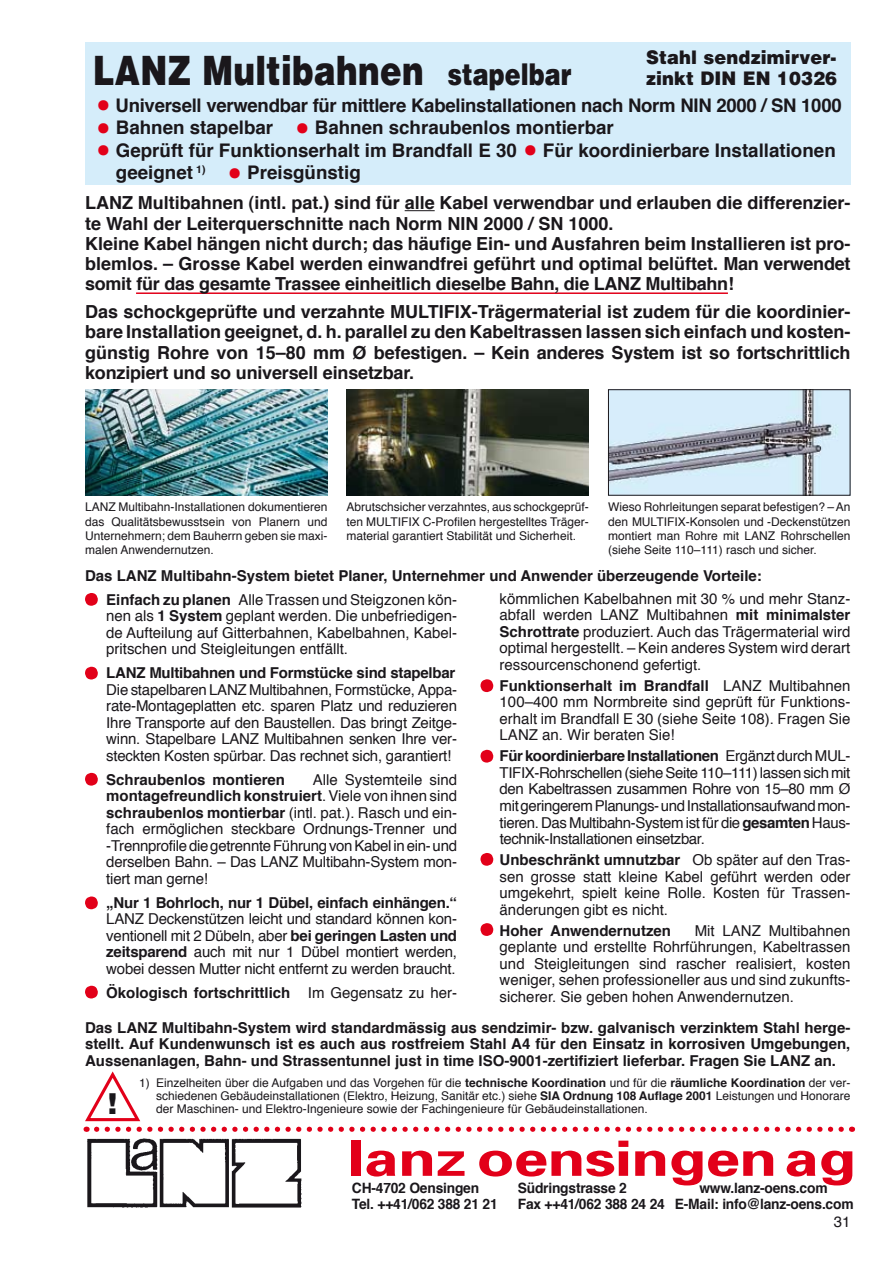
<style>
.page{position:relative;width:893px;height:1263px;background:#fff}
.page>*{position:absolute;margin:0;border:0;box-sizing:border-box;transform-origin:0 0}
.t1{font:700 48.75px "Univers";letter-spacing:-.015em;color:#e20019;scale:1.28 1}
.t2{font:900 40.5px "Helvetica";letter-spacing:.01em;color:#1a171b;scale:.8 1}
.t3{font:900 28.8px "Helvetica";color:#1a171b}
.t4{font:700 18.75px/22.5px "Helvetica";color:#1a171b}
.t5{font:900 18.75px/21px "Helvetica";letter-spacing:.01em;color:#1a171b;scale:.95 1}
.t6{font:700 18px/20.2px "Helvetica";color:#1a171b}
.t7{font:15px/16.5px "Helvetica";color:#1a171b;text-align:justify}
.t8{font:700 15px/16.5px "Helvetica";color:#1a171b;text-align:justify}
.t9{font:700 14.25px "Helvetica";letter-spacing:-.015em;color:#1a171b}
.t10{font:12px/14.4px "Helvetica";color:#1a171b;text-align:justify}
.s1{font-size:30px}
.s2{font-size:46.5px;color:#e20019}
.s3{font-weight:400}
.s4{font-weight:700}
</style>
<div class="page">
<img style="left:347px;top:389px;width:242px;height:107px">
<img style="left:610px;top:391px;width:238px;height:103px">
<div style="left:608px;top:389px;width:242px;height:107px;border:1px solid #1a171b"></div>
<div style="left:85px;top:43px;width:765px;height:142px;background:#d5edfa"></div>
<div style="left:85px;top:593px;width:13px;height:13px;background:#e20019;border-radius:50%"></div>
<div style="left:85px;top:667px;width:13px;height:12px;background:#e20019;border-radius:50%"></div>
<div style="left:85px;top:773px;width:13px;height:13px;background:#e20019;border-radius:50%"></div>
<div style="left:85px;top:896px;width:13px;height:13px;background:#e20019;border-radius:50%"></div>
<div style="left:85px;top:986px;width:13px;height:12px;background:#e20019;border-radius:50%"></div>
<div style="left:480px;top:679px;width:13px;height:13px;background:#e20019;border-radius:50%"></div>
<div style="left:480px;top:750px;width:13px;height:12px;background:#e20019;border-radius:50%"></div>
<div style="left:480px;top:853px;width:13px;height:13px;background:#e20019;border-radius:50%"></div>
<div style="left:480px;top:923px;width:13px;height:13px;background:#e20019;border-radius:50%"></div>
<hr style="left:136px;top:292px;width:592px;height:2px;background:#e20019">
<hr style="left:405px;top:210px;width:30px;height:1px;background:#1a171b">
<img style="left:87px;top:1138px;width:215px;height:70px">
<svg style="left:83px;top:1071px;width:769px;height:61px"></svg>
<img style="left:85px;top:389px;width:242px;height:107px">
<h2 class="t2" style="left:93px;top:44px;width:600px">LANZ Multibahnen <span class="s1">stapelbar</span></h2>
<p class="t5" style="left:646px;top:47px;width:203px">Stahl sendzimirver&shy;zinkt DIN EN 10326</p>
<p class="t4" style="left:95px;top:94px;width:748px"><span class="s2">•</span> Universell verwendbar für mittlere Kabelinstallationen nach Norm NIN 2000 / SN 1000</p>
<p class="t4" style="left:95px;top:117px;width:180px"><span class="s2">•</span> Bahnen stapelbar</p>
<p class="t4" style="left:294px;top:117px;width:321px"><span class="s2">•</span> Bahnen schraubenlos montierbar</p>
<p class="t4" style="left:116px;top:139px;width:721px;text-indent:-21px"><span class="s2">•</span> Geprüft für Funktionserhalt im Brandfall E 30 <span class="s2">•</span> Für koordinierbare Installationen geeignet <sup>1)</sup></p>
<p class="t4" style="left:226px;top:162px;width:136px"><span class="s2">•</span> Preisgünstig</p>
<p class="t6" style="left:85px;top:193px;width:767px">LANZ Multibahnen (intl. pat.) sind für alle Kabel verwendbar und erlauben die differenzier&shy;te Wahl der Leiterquerschnitte nach Norm NIN 2000 / SN 1000.<br>Kleine Kabel hängen nicht durch; das häufige Ein- und Ausfahren beim Installieren ist pro&shy;blemlos. – Grosse Kabel werden einwandfrei geführt und optimal belüftet. Man verwendet somit für das gesamte Trassee einheitlich dieselbe Bahn, die LANZ Multibahn!</p>
<p class="t6" style="left:85px;top:302px;width:767px;text-align:justify">Das schockgeprüfte und verzahnte MULTIFIX-Trägermaterial ist zudem für die koordinier&shy;bare Installation geeignet, d. h. parallel zu den Kabeltrassen lassen sich einfach und kosten&shy;günstig Rohre von 15–80 mm Ø befestigen. – Kein anderes System ist so fortschrittlich konzipiert und so universell einsetzbar.</p>
<p class="t10" style="left:85px;top:500px;width:244px">LANZ Multibahn-Installationen dokumentieren das Qualitätsbewusstsein von Planern und Unternehmern; dem Bauherrn geben sie maxi&shy;malen Anwendernutzen.</p>
<p class="t10" style="left:347px;top:500px;width:244px">Abrutschsicher verzahntes, aus schockgeprüf&shy;ten MULTIFIX C-Profilen hergestelltes Träger&shy;material garantiert Stabilität und Sicherheit.</p>
<p class="t10" style="left:608px;top:500px;width:244px">Wieso Rohrleitungen separat befestigen? – An den MULTIFIX-Konsolen und -Deckenstützen montiert man Rohre mit LANZ Rohrschellen (siehe Seite 110–111) rasch und sicher.</p>
<p class="t8" style="left:106px;top:564px;width:657px;line-height:23.9px;text-indent:-21px">Das LANZ Multibahn-System bietet Planer, Unternehmer und Anwender überzeugende Vorteile:<br>Einfach zu planen <span class="s3">Alle Trassen und Steigzonen kön-</span></p>
<p class="t7" style="left:106px;top:608px;width:352px">nen als <span class="s4">1 System</span> geplant werden. Die unbefriedigen&shy;de Aufteilung auf Gitterbahnen, Kabelbahnen, Kabel&shy;pritschen und Steigleitungen entfällt.</p>
<p class="t8" style="left:106px;top:665px;width:351px">LANZ Multibahnen und Formstücke sind stapelbar</p>
<p class="t7" style="left:106px;top:682px;width:352px">Die stapelbaren LANZ Multibahnen, Formstücke, Appa&shy;rate-Montageplatten etc. sparen Platz und reduzieren Ihre Transporte auf den Baustellen. Das bringt Zeitge&shy;winn. Stapelbare LANZ Multibahnen senken Ihre ver&shy;steckten Kosten spürbar. Das rechnet sich, garantiert!</p>
<p class="t8" style="left:106px;top:771px;width:180px">Schraubenlos montieren</p>
<p class="t7" style="left:500px;top:591px;width:352px">kömmlichen Kabelbahnen mit 30 % und mehr Stanz&shy;abfall werden LANZ Multibahnen <span class="s4">mit minimalster Schrottrate</span> produziert. Auch das Trägermaterial wird optimal hergestellt. – Kein anderes System wird derart ressourcenschonend gefertigt.</p>
<p class="t7" style="left:500px;top:678px;width:352px"><span class="s4">Funktionserhalt im Brandfall</span> LANZ Multibahnen 100–400 mm Normbreite sind geprüft für Funktions&shy;erhalt im Brandfall E 30 (siehe Seite 108). Fragen Sie LANZ an. Wir beraten Sie!</p>
<p class="t7" style="left:500px;top:748px;width:352px"><span class="s4">Für koordinierbare Installationen</span> Ergänzt durch MUL-TIFIX-Rohrschellen (siehe Seite 110–111) lassen sich mit den Kabeltrassen zusammen Rohre von 15–80 mm Ø mit geringerem Planungs- und Installationsaufwand mon&shy;tieren. Das Multibahn-System ist für die <span class="s4">gesamten</span> Haus&shy;technik-Installationen einsetzbar.</p>
<p class="t7" style="left:500px;top:852px;width:352px"><span class="s4">Unbeschränkt umnutzbar</span> Ob später auf den Tras&shy;sen grosse statt kleine Kabel geführt werden oder umgekehrt, spielt keine Rolle. Kosten für Trassen&shy;änderungen gibt es nicht.</p>
<p class="t8" style="left:500px;top:922px;width:173px">Hoher Anwendernutzen</p>
<p class="t7" style="left:106px;top:772px;width:352px;text-indent:206px">Alle Systemteile sind <span class="s4">montagefreundlich konstruiert</span>. Viele von ihnen sind <span class="s4">schraubenlos montierbar</span> (intl. pat.). Rasch und ein&shy;fach ermöglichen steckbare Ordnungs-Trenner und -Trennprofile die getrennte Führung von Kabel in ein- und derselben Bahn. – Das LANZ Multibahn-System mon&shy;tiert man gerne!</p>
<p class="t8" style="left:106px;top:894px;width:352px">„Nur 1 Bohrloch, nur 1 Dübel, einfach einhängen.“</p>
<p class="t7" style="left:106px;top:911px;width:352px">LANZ Deckenstützen leicht und standard können kon&shy;ventionell mit 2 Dübeln, aber <span class="s4">bei geringen Lasten und zeitsparend</span> auch mit nur 1 Dübel montiert werden, wobei dessen Mutter nicht entfernt zu werden braucht.</p>
<p class="t8" style="left:106px;top:984px;width:352px">Ökologisch fortschrittlich <span class="s3">Im Gegensatz zu her-</span></p>
<p class="t7" style="left:500px;top:922px;width:352px;text-indent:195px">Mit LANZ Multibahnen geplante und erstellte Rohrführungen, Kabeltrassen und Steigleitungen sind rascher realisiert, kosten weniger, sehen professioneller aus und sind zukunfts&shy;sicherer. Sie geben hohen Anwendernutzen.</p>
<p class="t8" style="left:85px;top:1019px;width:767px">Das LANZ Multibahn-System wird standardmässig aus sendzimir- bzw. galvanisch verzinktem Stahl herge&shy;stellt. Auf Kundenwunsch ist es auch aus rostfreiem Stahl A4 für den Einsatz in korrosiven Umgebungen, Aussenanlagen, Bahn- und Strassentunnel just in time ISO-9001-zertifiziert lieferbar. Fragen Sie LANZ an.</p>
<p class="t10" style="left:139px;top:1077px;width:713px;line-height:12.8px;text-align:right">1) Einzelheiten über die Aufgaben und das Vorgehen für die <span class="s4">technische Koordination</span> und für die <span class="s4">räumliche Koordination</span> der ver&shy;schiedenen Gebäudeinstallationen (Elektro, Heizung, Sanitär etc.) siehe <span class="s4">SIA Ordnung 108 Auflage 2001</span> Leistungen und Honorare</p>
<h3 class="t3" style="left:108px;top:1085px;width:11px">!</h3>
<p class="t10" style="left:156px;top:1101px;width:493px">der Maschinen- und Elektro-Ingenieure sowie der Fachingenieure für Gebäudeinstallationen.</p>
<h1 class="t1" style="left:347px;top:1127px;width:399px">lanz oensingenag</h1>
<p class="t9" style="left:352px;top:1176px;width:129px">CH-4702 Oensingen</p>
<p class="t9" style="left:518px;top:1176px;width:111px">Südringstrasse 2</p>
<p class="t9" style="left:699px;top:1176px;width:130px">www.lanz-oens.com</p>
<p class="t9" style="left:352px;top:1192px;width:147px">Tel. ++41/062 388 21 21</p>
<p class="t9" style="left:518px;top:1192px;width:337px">Fax ++41/062 388 24 24 E-Mail: info@lanz-oens.com</p>
<p class="t7" style="left:834px;top:1214px;width:18px">31</p>
</div>
